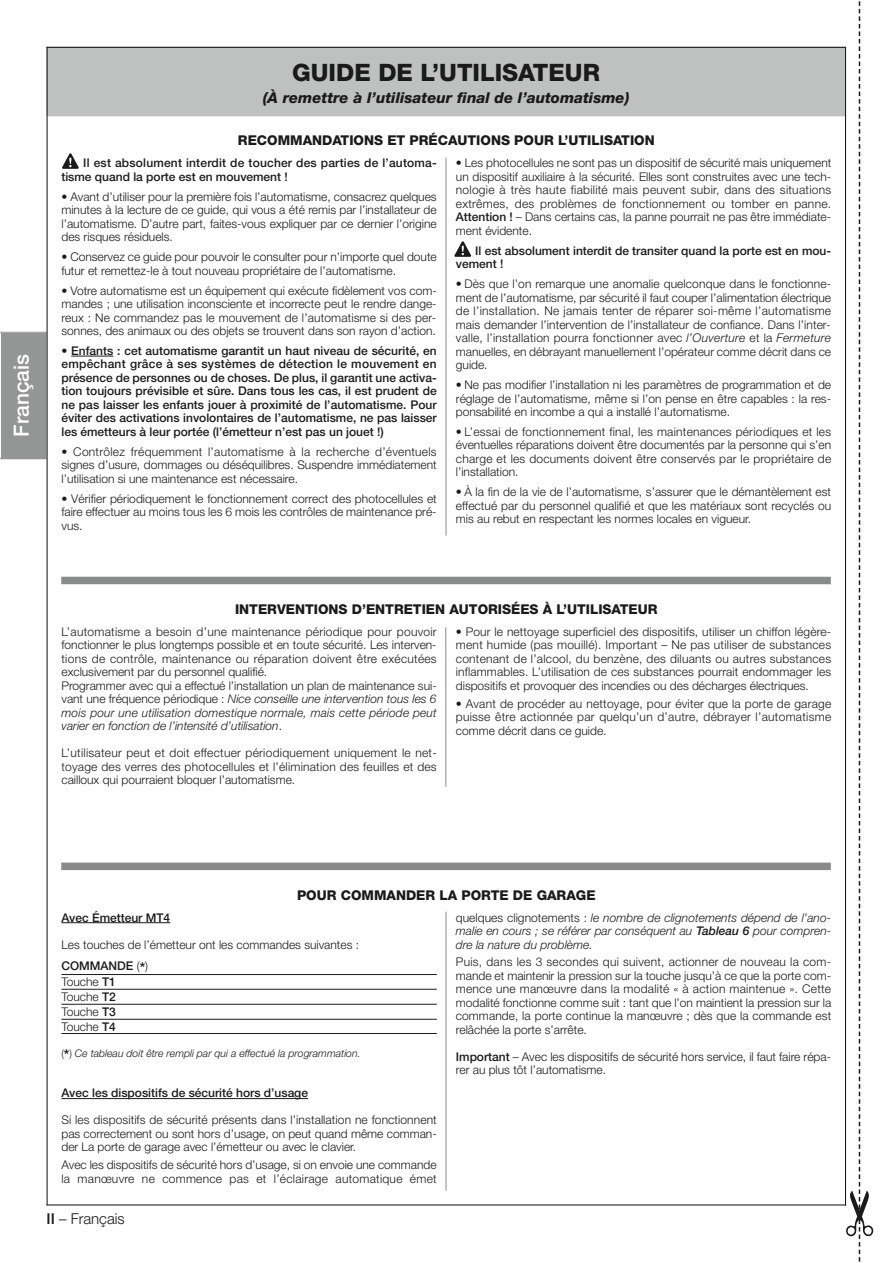
<style>
.page{position:relative;width:893px;height:1263px;background:#fff}
.page>*{position:absolute;margin:0;border:0;box-sizing:border-box;transform-origin:0 0}
.t1{font:800 24px "Helvetica Neue";color:#1a1a1a}
.t2{font:500 21px "Helvetica Neue";color:#fff}
.t3{font:italic 800 15px "Helvetica Neue";color:#1a1a1a}
.t4{font:300 15px "Helvetica Neue";color:#1a1a1a}
.t5{font:800 13.5px "Helvetica Neue";color:#1a1a1a}
.t6{font:300 12px/13.5px "Helvetica Neue";color:#1a1a1a;text-align:justify}
.t7{font:500 12px/13.5px "Helvetica Neue";color:#1a1a1a}
.t8{font:italic 300 12px/13.5px "Helvetica Neue";color:#1a1a1a;text-align:justify}
.t9{font:italic 300 10.5px "Helvetica Neue";color:#1a1a1a}
.s1{font-weight:300}
.s2{font-weight:500}
.s3{font-style:italic}
.s4{font-weight:500;font-size:15px}
.s5{font-style:normal}
.s6{font-weight:500;font-style:normal;font-size:15px}
</style>
<div class="page">
<div style="left:1px;top:332px;width:46px;height:127px;background:#939695"></div>
<div style="left:47px;top:47px;width:798px;height:69px;background:#bfc1c0"></div>
<hr style="left:47px;top:47px;width:799px;height:1px;background:#1a1a1a">
<hr style="left:845px;top:47px;width:1px;height:1159px;background:#1a1a1a">
<hr style="left:47px;top:1204px;width:799px;height:1px;background:#1a1a1a">
<hr style="left:47px;top:47px;width:1px;height:1159px;background:#1a1a1a">
<svg style="left:846px;top:1px;width:27px;height:1261px"></svg>
<hr style="left:71px;top:356px;width:42px;height:1px;background:#1a1a1a">
<hr style="left:446px;top:158px;width:1px;height:378px;background:#888b8a">
<hr style="left:61px;top:922px;width:109px;height:1px;background:#1a1a1a">
<hr style="left:61px;top:974px;width:376px;height:1px;background:#1a1a1a">
<hr style="left:61px;top:989px;width:376px;height:1px;background:#1a1a1a">
<hr style="left:61px;top:1004px;width:376px;height:1px;background:#1a1a1a">
<hr style="left:61px;top:1019px;width:376px;height:1px;background:#1a1a1a">
<hr style="left:61px;top:1033px;width:376px;height:1px;background:#1a1a1a">
<hr style="left:61px;top:1098px;width:247px;height:1px;background:#1a1a1a">
<hr style="left:446px;top:912px;width:1px;height:279px;background:#888b8a">
<div style="left:61px;top:577px;width:770px;height:7px;background:#888b8a"></div>
<div style="left:61px;top:863px;width:770px;height:7px;background:#888b8a"></div>
<hr style="left:445px;top:627px;width:1px;height:160px;background:#888b8a">
<svg style="left:62px;top:153px;width:17px;height:16px"></svg>
<svg style="left:454px;top:241px;width:17px;height:16px"></svg>
<h2 class="t2" style="left:14px;top:437px;width:84px;rotate:-90deg">Français</h2>
<h1 class="t1" style="left:292px;top:63px;width:309px">GUIDE DE L’UTILISATEUR</h1>
<p class="t3" style="left:263px;top:92px;width:368px">(À remettre à l’utilisateur final de l’automatisme)</p>
<p class="t5" style="left:238px;top:136px;width:418px">RECOMMANDATIONS ET PRÉCAUTIONS POUR L’UTILISATION</p>
<p class="t7" style="left:61px;top:157px;width:377px;text-indent:22px">Il est absolument interdit de toucher des parties de l’automa&shy;tisme quand la porte est en mouvement !</p>
<p class="t6" style="left:61px;top:191px;width:377px">• Avant d’utiliser pour la première fois l’automatisme, consacrez quelques minutes à la lecture de ce guide, qui vous a été remis par l’installateur de l’automatisme. D’autre part, faites-vous expliquer par ce dernier l’origine des risques résiduels.</p>
<p class="t6" style="left:61px;top:251px;width:377px">• Conservez ce guide pour pouvoir le consulter pour n’importe quel doute futur et remettez-le à tout nouveau propriétaire de l’automatisme.</p>
<p class="t6" style="left:61px;top:285px;width:377px">• Votre automatisme est un équipement qui exécute fidèlement vos com&shy;mandes ; une utilisation inconsciente et incorrecte peut le rendre dange&shy;reux : Ne commandez pas le mouvement de l’automatisme si des per&shy;sonnes, des animaux ou des objets se trouvent dans son rayon d’action.</p>
<p class="t7" style="left:61px;top:345px;width:377px;text-align:justify"><span class="s1">•</span> Enfants : cet automatisme garantit un haut niveau de sécurité, en empêchant grâce à ses systèmes de détection le mouvement en présence de personnes ou de choses. De plus, il garantit une activa&shy;tion toujours prévisible et sûre. Dans tous les cas, il est prudent de ne pas laisser les enfants jouer à proximité de l’automatisme. Pour éviter des activations involontaires de l’automatisme, ne pas laisser les émetteurs à leur portée (l’émetteur n’est pas un jouet !)</p>
<p class="t6" style="left:61px;top:446px;width:377px">• Contrôlez fréquemment l’automatisme à la recherche d’éventuels signes d’usure, dommages ou déséquilibres. Suspendre immédiatement l’utilisation si une maintenance est nécessaire.</p>
<p class="t6" style="left:61px;top:493px;width:377px">• Vérifier périodiquement le fonctionnement correct des photocellules et faire effectuer au moins tous les 6 mois les contrôles de maintenance pré&shy;vus.</p>
<p class="t6" style="left:456px;top:157px;width:377px">• Les photocellules ne sont pas un dispositif de sécurité mais uniquement un dispositif auxiliaire à la sécurité. Elles sont construites avec une tech&shy;nologie à très haute fiabilité mais peuvent subir, dans des situations extrêmes, des problèmes de fonctionnement ou tomber en panne.<br><span class="s2">Attention !</span> – Dans certains cas, la panne pourrait ne pas être immédiate&shy;ment évidente.</p>
<p class="t7" style="left:456px;top:245px;width:377px;text-indent:19px">Il est absolument interdit de transiter quand la porte est en mou&shy;vement !</p>
<p class="t6" style="left:456px;top:278px;width:377px">• Dès que l’on remarque une anomalie quelconque dans le fonctionne&shy;ment de l’automatisme, par sécurité il faut couper l’alimentation électrique de l’installation. Ne jamais tenter de réparer soi-même l’automatisme mais demander l’intervention de l’installateur de confiance. Dans l’inter&shy;valle, l’installation pourra fonctionner avec <span class="s3">l’Ouverture</span> et la <span class="s3">Fermeture </span>manuelles, en débrayant manuellement l’opérateur comme décrit dans ce guide.</p>
<p class="t6" style="left:456px;top:379px;width:377px">• Ne pas modifier l’installation ni les paramètres de programmation et de réglage de l’automatisme, même si l’on pense en être capables : la res&shy;ponsabilité en incombe a qui a installé l’automatisme.</p>
<p class="t6" style="left:456px;top:426px;width:377px">• L’essai de fonctionnement final, les maintenances périodiques et les éventuelles réparations doivent être documentés par la personne qui s’en charge et les documents doivent être conservés par le propriétaire de l’installation.</p>
<p class="t6" style="left:456px;top:486px;width:377px">• À la fin de la vie de l’automatisme, s’assurer que le démantèlement est effectué par du personnel qualifié et que les matériaux sont recyclés ou mis au rebut en respectant les normes locales en vigueur.</p>
<p class="t5" style="left:235px;top:604px;width:424px">INTERVENTIONS D’ENTRETIEN AUTORISÉES À L’UTILISATEUR</p>
<p class="t6" style="left:61px;top:626px;width:377px;text-align:left">L’automatisme a besoin d’une maintenance périodique pour pouvoir fonctionner le plus longtemps possible et en toute sécurité. Les interven&shy;tions de contrôle, maintenance ou réparation doivent être exécutées exclusivement par du personnel qualifié.<br>Programmer avec qui a effectué l’installation un plan de maintenance sui&shy;vant une fréquence périodique : <span class="s3">Nice conseille une intervention tous les 6 mois pour une utilisation domestique normale, mais cette période peut varier en fonction de l’intensité d’utilisation</span>.</p>
<p class="t6" style="left:61px;top:748px;width:377px">L’utilisateur peut et doit effectuer périodiquement uniquement le net&shy;toyage des verres des photocellules et l’élimination des feuilles et des cailloux qui pourraient bloquer l’automatisme.</p>
<p class="t6" style="left:456px;top:626px;width:377px">• Pour le nettoyage superficiel des dispositifs, utiliser un chiffon légère&shy;ment humide (pas mouillé). Important – Ne pas utiliser de substances contenant de l’alcool, du benzène, des diluants ou autres substances inflammables. L’utilisation de ces substances pourrait endommager les dispositifs et provoquer des incendies ou des décharges électriques.</p>
<p class="t6" style="left:456px;top:698px;width:377px">• Avant de procéder au nettoyage, pour éviter que la porte de garage puisse être actionnée par quelqu’un d’autre, débrayer l’automatisme comme décrit dans ce guide.</p>
<p class="t5" style="left:297px;top:890px;width:300px">POUR COMMANDER LA PORTE DE GARAGE</p>
<p class="t7" style="left:61px;top:912px;width:110px">Avec Émetteur MT4</p>
<p class="t6" style="left:61px;top:935px;width:299px;line-height:21.3px">Les touches de l’émetteur ont les commandes suivantes :<br><span class="s2">COMMANDE</span> (<span class="s4">*</span>)</p>
<p class="t6" style="left:61px;top:976px;width:56px;line-height:15px">Touche <span class="s2">T1<br></span>Touche <span class="s2">T2<br></span>Touche <span class="s2">T3<br></span>Touche <span class="s2">T4</span></p>
<p class="t9" style="left:61px;top:1049px;width:301px"><span class="s5">(</span><span class="s6">*</span><span class="s5">)</span> Ce tableau doit être rempli par qui a effectué la programmation.</p>
<p class="t7" style="left:61px;top:1088px;width:248px">Avec les dispositifs de sécurité hors d’usage</p>
<p class="t6" style="left:61px;top:1115px;width:377px">Si les dispositifs de sécurité présents dans l’installation ne fonctionnent pas correctement ou sont hors d’usage, on peut quand même comman&shy;der La porte de garage avec l’émetteur ou avec le clavier.</p>
<p class="t6" style="left:61px;top:1159px;width:377px">Avec les dispositifs de sécurité hors d’usage, si on envoie une commande la manœuvre ne commence pas et l’éclairage automatique émet</p>
<p class="t4" style="left:47px;top:1213px;width:80px"><span class="s2">II</span> – Français</p>
<p class="t8" style="left:456px;top:912px;width:377px"><span class="s5">quelques clignotements :</span> le nombre de clignotements dépend de l’ano&shy;malie en cours ; se référer par conséquent au <span class="s2">Tableau 6</span> pour compren&shy;dre la nature du problème.</p>
<p class="t6" style="left:456px;top:956px;width:377px">Puis, dans les 3 secondes qui suivent, actionner de nouveau la com&shy;mande et maintenir la pression sur la touche jusqu’à ce que la porte com&shy;mence une manœuvre dans la modalité « à action maintenue ». Cette modalité fonctionne comme suit : tant que l’on maintient la pression sur la commande, la porte continue la manœuvre ; dès que la commande est relâchée la porte s’arrête.</p>
<p class="t6" style="left:456px;top:1051px;width:377px"><span class="s2">Important</span> – Avec les dispositifs de sécurité hors service, il faut faire répa&shy;rer au plus tôt l’automatisme.</p>
</div>
